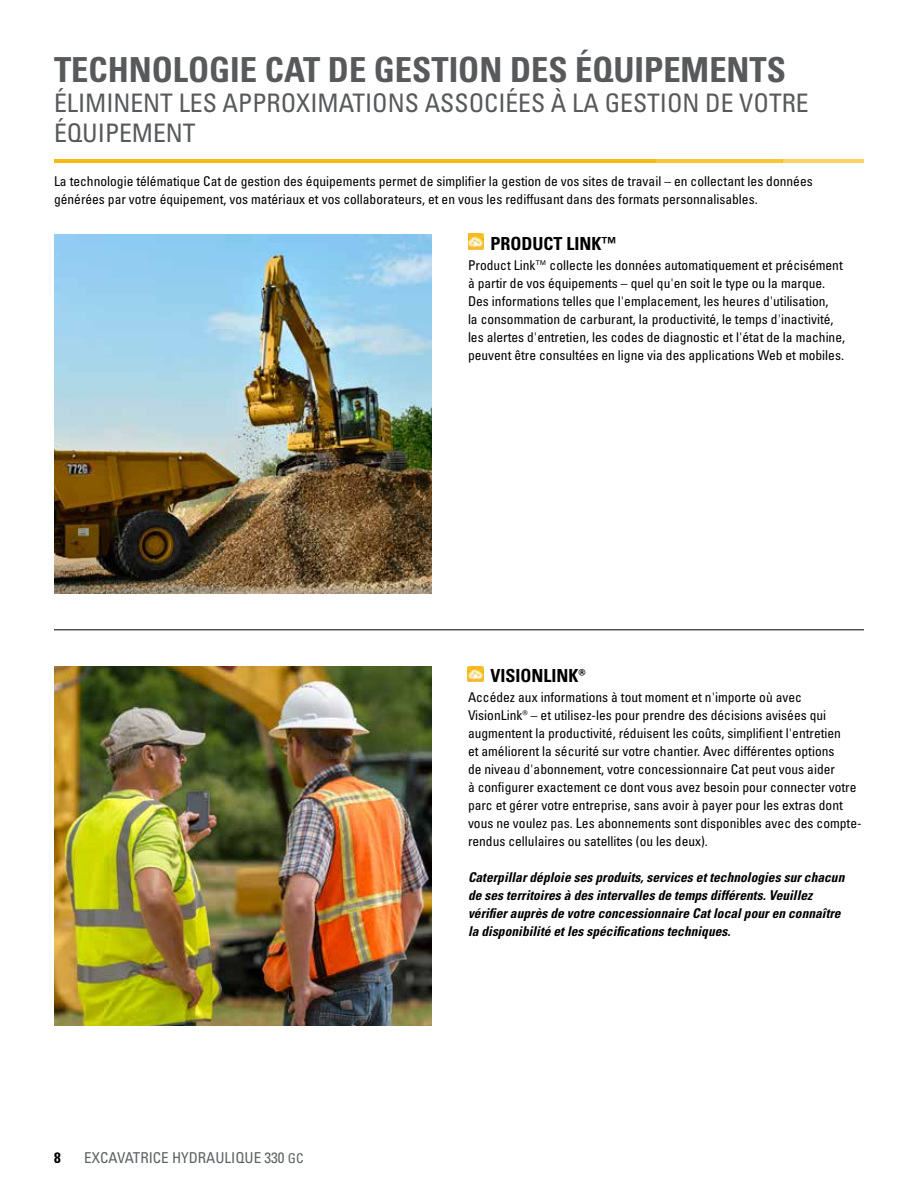
<style>
.page{position:relative;width:918px;height:1188px;background:#fff}
.page>*{position:absolute;margin:0;border:0;box-sizing:border-box;transform-origin:0 0}
.t1{font:34.5px "Univers LTCYR 67 Bold Cond";color:#58595b}
.t2{font:condensed 25.5px/30px "Univers LTCYR 57";color:#58595b}
.t3{font:18px "Univers LTCYR 67 Bold Cond";color:#000}
.t4{font:condensed 15px "Univers LTCYR 57";color:#5e6263}
.t5{font:15px "Univers LTCYR 67 Bold Cond";color:#000}
.t6{font:condensed 13.5px/18px "Univers LTCYR 57";color:#000}
.t7{font:italic 700 condensed 13.5px/18px "Univers";color:#000}
.s1{font-size:13.5px}
</style>
<div class="page">
<img style="left:54px;top:234px;width:378px;height:360px">
<img style="left:468px;top:234px;width:16px;height:16px">
<img style="left:467px;top:666px;width:16px;height:16px">
<img style="left:54px;top:666px;width:378px;height:360px">
<hr style="left:54px;top:159px;width:601px;height:4px;background:#fdba12">
<hr style="left:654px;top:159px;width:128px;height:4px;background:#fdc436">
<hr style="left:782px;top:159px;width:82px;height:4px;background:#fdd265">
<hr style="left:54px;top:630px;width:810px;height:1px;background:#000">
<h1 class="t1" style="left:54px;top:48px;width:734px">TECHNOLOGIE CAT DE GESTION DES ÉQUIPEMENTS</h1>
<h2 class="t2" style="left:54px;top:87px;width:756px">ÉLIMINENT LES APPROXIMATIONS ASSOCIÉES À LA GESTION DE VOTRE<br>ÉQUIPEMENT</h2>
<p class="t6" style="left:54px;top:172px;width:760px">La technologie télématique Cat de gestion des équipements permet de simplifier la gestion de vos sites de travail – en collectant les données générées par votre équipement, vos matériaux et vos collaborateurs, et en vous les rediffusant dans des formats personnalisables.</p>
<h3 class="t3" style="left:490px;top:232px;width:128px">PRODUCT LINK™</h3>
<p class="t6" style="left:468px;top:256px;width:379px">Product Link™ collecte les données automatiquement et précisément à partir de vos équipements – quel qu'en soit le type ou la marque.<br>Des informations telles que l'emplacement, les heures d'utilisation,<br>la consommation de carburant, la productivité, le temps d'inactivité, les alertes d'entretien, les codes de diagnostic et l'état de la machine, peuvent être consultées en ligne via des applications Web et mobiles.</p>
<p class="t5" style="left:54px;top:1148px;width:8px">8</p>
<p class="t4" style="left:84px;top:1148px;width:221px">EXCAVATRICE HYDRAULIQUE 330 <span class="s1">GC</span></p>
<h3 class="t3" style="left:490px;top:664px;width:97px">VISIONLINK®</h3>
<p class="t6" style="left:468px;top:688px;width:395px">Accédez aux informations à tout moment et n'importe où avec VisionLink® – et utilisez-les pour prendre des décisions avisées qui augmentent la productivité, réduisent les coûts, simplifient l'entretien<br>et améliorent la sécurité sur votre chantier. Avec différentes options<br>de niveau d'abonnement, votre concessionnaire Cat peut vous aider<br>à configurer exactement ce dont vous avez besoin pour connecter votre parc et gérer votre entreprise, sans avoir à payer pour les extras dont vous ne voulez pas. Les abonnements sont disponibles avec des compte&shy;rendus cellulaires ou satellites (ou les deux).</p>
<p class="t7" style="left:468px;top:868px;width:378px">Caterpillar déploie ses produits, services et technologies sur chacun de ses territoires à des intervalles de temps différents. Veuillez vérifier auprès de votre concessionnaire Cat local pour en connaître la disponibilité et les spécifications techniques.</p>
</div>
